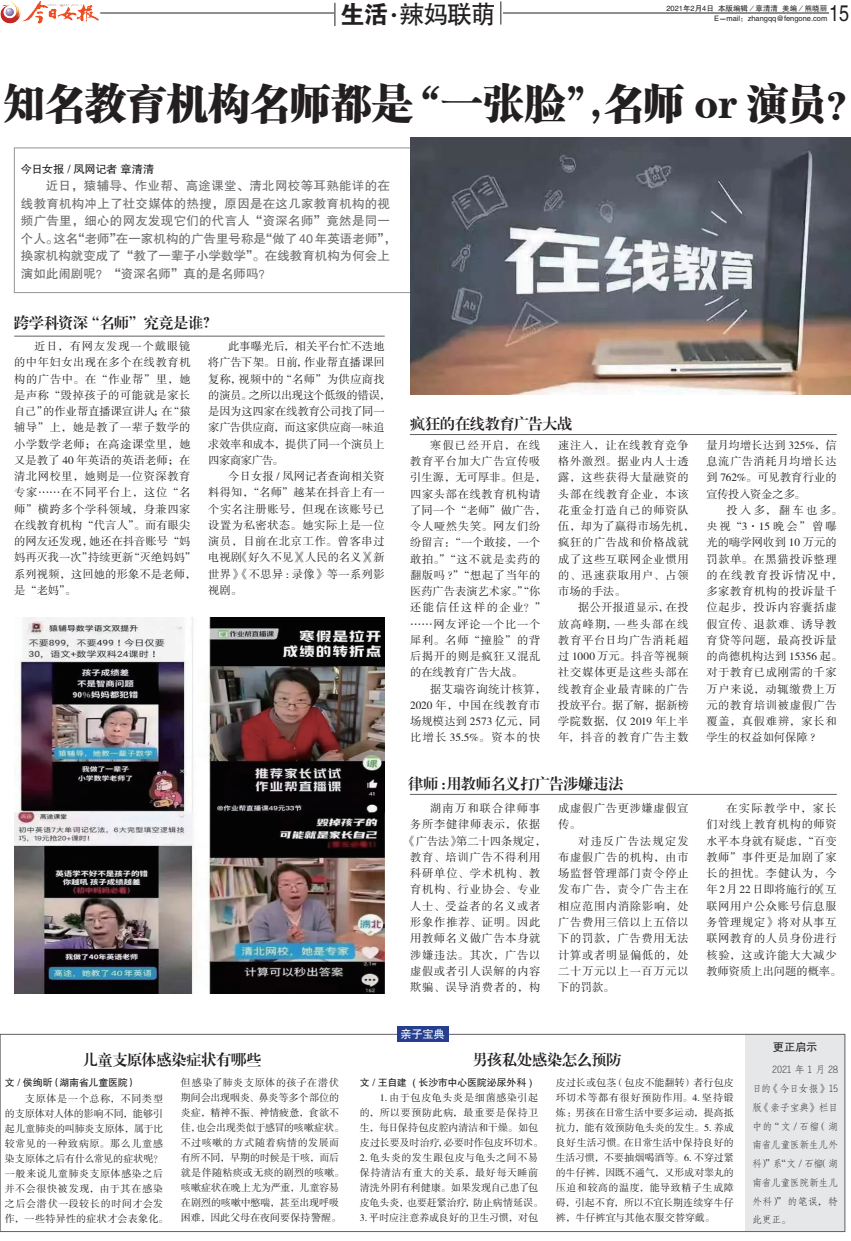
<style>
.page{position:relative;width:851px;height:1241px;background:#fff}
.page>*{position:absolute;margin:0;border:0;box-sizing:border-box;transform-origin:0 0}
.t1{font:41.25px "FZCSJW GB1 0";letter-spacing:-.015em;color:#231f20}
.t2{font:25px "FZHTJW GB1 0";color:#231f20}
.t3{font:22.62px "FZHTJW GB1 0";color:#231f20;scale:.8 1}
.t4{font:15px "FZXBSJW GB1 0";letter-spacing:-.01em;color:#231f20}
.t5{font:12.5px/17.5px "FZHTJW GB1 0";letter-spacing:.02em;color:#6c6d70}
.t6{font:11.25px/16.2px "FZSSJW GB1 0";letter-spacing:.06em;color:#231f20}
.t7{font:11.25px/16.2px "FZSSJW GB1 0";letter-spacing:-.01em;color:#231f20}
.t8{font:11.25px/16.2px "FZSSJW GB1 0";letter-spacing:.04em;color:#231f20}
.t9{font:11.25px "FZHTJW GB1 0";letter-spacing:-.015em;color:#231f20}
.t10{font:11.25px "FZSSJW GB1 0";color:#231f20}
.t11{font:11.25px "FZSSJW GB1 0";letter-spacing:.1em;color:#231f20}
.t12{font:11.25px "FZHTJW GB1 0";color:#fff}
.t13{font:10px/15px "FZSSJW GB1 0";letter-spacing:.02em;color:#231f20}
.t14{font:10px/15px "FZSSJW GB1 0";letter-spacing:.04em;color:#231f20}
.t15{font:10px/18.8px "FZFSJW GB1 0";letter-spacing:-.03em;color:#231f20;text-align:justify}
.t16{font:10px "FZHTJW GB1 0";letter-spacing:-.025em;color:#231f20}
.t17{font:10px "FZSSJW GB1 0";letter-spacing:-.005em;color:#231f20}
.t18{font:7.5px "FZHTJW GB1 0";color:#231f20}
.s1{font-family:"FZDHTJW GB1 0"}
.s2{font-size:22.5px}
</style>
<div class="page">
<div style="left:745px;top:1034px;width:99px;height:196px;background:#e6e7e9"></div>
<hr style="left:100px;top:13px;width:729px;height:1px;background:#231f20">
<div style="left:334px;top:4px;width:168px;height:21px;background:#fff"></div>
<svg style="left:500px;top:1px;width:1px;height:24px"></svg>
<svg style="left:334px;top:3px;width:1px;height:23px"></svg>
<img style="left:0;top:1px;width:16px;height:22px">
<svg style="left:16px;top:3px;width:91px;height:21px"></svg>
<img style="left:22px;top:1px;width:26px;height:20px">
<div style="left:0;top:1033px;width:844px;height:198px;border:1px solid #616164"></div>
<div style="left:396px;top:1026px;width:52px;height:15px;background:#253f8e"></div>
<img style="left:14px;top:617px;width:370px;height:376px">
<img style="left:410px;top:138px;width:440px;height:256px">
<hr style="left:14px;top:336px;width:370px;height:1px;background:#616164">
<hr style="left:410px;top:434px;width:426px;height:1px;background:#616164">
<hr style="left:410px;top:794px;width:426px;height:1px;background:#616164">
<h2 class="t2" style="left:340px;top:1px;width:157px"><span class="s1">生活</span><span class="s2">·</span>辣妈联萌</h2>
<h3 class="t3" style="left:829px;top:0;width:27px">15</h3>
<p class="t18" style="left:666px;top:4px;width:162px">2021年2月4日 本版编辑／章清清 美编／熊晓丽</p>
<p class="t18" style="left:714px;top:14px;width:115px">E－mail：zhangqq@fengone.com</p>
<h1 class="t1" style="left:4px;top:80px;width:864px">知名教育机构名师都是“一张脸”，名师 or 演员？</h1>
<p class="t9" style="left:21px;top:163px;width:135px">今日女报 / 凤网记者 章清清</p>
<p class="t5" style="left:21px;top:177px;width:377px;text-indent:25px">近日，猿辅导、作业帮、高途课堂、清北网校等耳熟能详的在线教育机构冲上了社交媒体的热搜，原因是在这几家教育机构的视频广告里，细心的网友发现它们的代言人“资深名师”竟然是同一个人。这名“老师”在一家机构的广告里号称是“做了 40 年英语老师”，换家机构就变成了“教了一辈子小学数学”。在线教育机构为何会上演如此闹剧呢？“资深名师”真的是名师吗？</p>
<h3 class="t4" style="left:14px;top:315px;width:205px">跨学科资深“名师”究竟是谁？</h3>
<p class="t6" style="left:14px;top:338px;width:183px;text-indent:20px">近日，有网友发现一个戴眼镜的中年妇女出现在多个在线教育机构的广告中。在“作业帮”里，她是声称“毁掉孩子的可能就是家长自己”的作业帮直播课宣讲人；在“猿辅导”上，她是教了一辈子数学的小学数学老师；在高途课堂里，她又是教了 40 年英语的英语老师；在清北网校里，她则是一位资深教育专家……在不同平台上，这位“名师”横跨多个学科领域，身兼四家在线教育机构“代言人”。而有眼尖的网友还发现，她还在抖音账号“妈妈再灭我一次”持续更新“灭绝妈妈”系列视频，这回她的形象不是老师，是“老妈”。</p>
<p class="t7" style="left:208px;top:338px;width:183px;text-indent:20px">此事曝光后，相关平台忙不迭地将广告下架。日前，作业帮直播课回复称，视频中的“名师”为供应商找的演员。之所以出现这个低级的错误，是因为这四家在线教育公司找了同一家广告供应商，而这家供应商一味追求效率和成本，提供了同一个演员上四家商家广告。</p>
<p class="t6" style="left:208px;top:468px;width:178px;text-align:justify;text-indent:20px">今日女报 / 凤网记者查询相关资料得知，“名师”越某在抖音上有一个实名注册账号，但现在该账号已设置为私密状态。她实际上是一位演员，目前在北京工作。曾客串过电视剧《好久不见》《人民的名义》《新世界》《不思异 : 录像》等一系列影视剧。</p>
<h3 class="t4" style="left:410px;top:415px;width:164px">疯狂的在线教育广告大战</h3>
<p class="t6" style="left:410px;top:437px;width:137px;text-indent:20px">寒假已经开启，在线教育平台加大广告宣传吸引生源，无可厚非。但是，四家头部在线教育机构请了同一个“老师”做广告，令人哑然失笑。网友们纷纷留言：“一个敢接，一个敢拍。”“这不就是卖药的翻版吗 ?”“想起了当年的医药广告表演艺术家。”“你还能信任这样的企业？” ……网友评论一个比一个犀利。名师“撞脸”的背后揭开的则是疯狂又混乱的在线教育广告大战。</p>
<p class="t8" style="left:410px;top:681px;width:137px;text-indent:20px">据艾瑞咨询统计核算，<br>2020 年，中国在线教育市场规模达到 2573 亿元，同比增长 35.5%。资本的快</p>
<p class="t6" style="left:558px;top:437px;width:137px">速注入，让在线教育竞争格外激烈。据业内人士透露，这些获得大量融资的头部在线教育企业，本该花重金打造自己的师资队伍，却为了赢得市场先机，疯狂的广告战和价格战就成了这些互联网企业惯用的、迅速获取用户、占领市场的手法。</p>
<p class="t6" style="left:558px;top:600px;width:132px;text-align:justify;text-indent:20px">据公开报道显示，在投放高峰期，一些头部在线教育平台日均广告消耗超过 1000 万元。抖音等视频社交媒体更是这些头部在线教育企业最青睐的广告投放平台。据了解，据新榜学院数据，仅 2019 年上半年，抖音的教育广告主数</p>
<h3 class="t4" style="left:408px;top:774px;width:217px">律师：用教师名义打广告涉嫌违法</h3>
<p class="t11" style="left:430px;top:802px;width:112px">湖南万和联合律师事</p>
<p class="t6" style="left:410px;top:817px;width:132px">务所李健律师表示，依据</p>
<p class="t10" style="left:404px;top:834px;width:143px">《广告法》第二十四条规定，</p>
<p class="t6" style="left:410px;top:849px;width:132px">教育、培训广告不得利用</p>
<p class="t6" style="left:410px;top:865px;width:132px">科研单位、学术机构、教</p>
<p class="t6" style="left:410px;top:882px;width:132px">育机构、行业协会、专业</p>
<p class="t6" style="left:410px;top:898px;width:132px">人士、受益者的名义或者</p>
<p class="t6" style="left:410px;top:914px;width:132px">形象作推荐、证明。因此</p>
<p class="t6" style="left:410px;top:930px;width:132px">用教师名义做广告本身就</p>
<p class="t6" style="left:410px;top:947px;width:132px">涉嫌违法。其次，广告以</p>
<p class="t6" style="left:410px;top:963px;width:132px">虚假或者引人误解的内容</p>
<p class="t6" style="left:410px;top:979px;width:132px">欺骗、误导消费者的，构</p>
<p class="t12" style="left:400px;top:1027px;width:46px">亲子宝典</p>
<p class="t6" style="left:558px;top:800px;width:132px">成虚假广告更涉嫌虚假宣传。</p>
<p class="t6" style="left:558px;top:833px;width:132px;text-align:justify;text-indent:20px">对违反广告法规定发布虚假广告的机构，由市场监督管理部门责令停止发布广告，责令广告主在相应范围内消除影响，处广告费用三倍以上五倍以下的罚款，广告费用无法计算或者明显偏低的，处二十万元以上一百万元以下的罚款。</p>
<p class="t6" style="left:706px;top:437px;width:132px;text-align:justify">量月均增长达到 325%，信息流广告消耗月均增长达到 762%。可见教育行业的宣传投入资金之多。</p>
<p class="t6" style="left:706px;top:502px;width:137px;text-indent:20px">投入多，翻车也多。央视“3·15 晚会”曾曝光的嗨学网收到 10 万元的罚款单。在黑猫投诉整理的在线教育投诉情况中，多家教育机构的投诉量千位起步，投诉内容囊括虚假宣传、退款难、诱导教育贷等问题，最高投诉量的尚德机构达到 15356 起。对于教育已成刚需的千家万户来说，动辄缴费上万元的教育培训被虚假广告覆盖，真假难辨，家长和学生的权益如何保障 ?</p>
<p class="t6" style="left:706px;top:800px;width:136px;text-indent:20px">在实际教学中，家长们对线上教育机构的师资水平本身就有疑虑，“百变教师”事件更是加剧了家长的担忧。李健认为，今年 2 月 22 日即将施行的《互联网用户公众账号信息服务管理规定》将对从事互联网教育的人员身份进行核验，这或许能大大减少教师资质上出问题的概率。</p>
<h3 class="t4" style="left:83px;top:1051px;width:180px">儿童支原体感染症状有哪些</h3>
<h3 class="t4" style="left:472px;top:1051px;width:151px">男孩私处感染怎么预防</h3>
<p class="t16" style="left:5px;top:1076px;width:133px">文 / 侯绚昕（湖南省儿童医院）</p>
<p class="t14" style="left:5px;top:1091px;width:165px;text-indent:20px">支原体是一个总称，不同类型的支原体对人体的影响不同，能够引起儿童肺炎的叫肺炎支原体，属于比较常见的一种致病原。那么儿童感染支原体之后有什么常见的症状呢？一般来说儿童肺炎支原体感染之后并不会很快被发现，由于其在感染之后会潜伏一段较长的时间才会发作，一些特异性的症状才会表象化。</p>
<p class="t13" style="left:181px;top:1074px;width:165px">但感染了肺炎支原体的孩子在潜伏期间会出现咽炎、鼻炎等多个部位的炎症，精神不振、神情疲惫，食欲不佳，也会出现类似于感冒的咳嗽症状。不过咳嗽的方式随着病情的发展而有所不同，早期的时候是干咳，而后就是伴随粘痰或无痰的剧烈的咳嗽。咳嗽症状在晚上尤为严重，儿童容易在剧烈的咳嗽中憋喘，甚至出现呼吸困难，因此父母在夜间要保持警醒。</p>
<p class="t16" style="left:360px;top:1076px;width:174px">文 / 王自建 ( 长沙市中心医院泌尿外科 )</p>
<p class="t13" style="left:360px;top:1089px;width:185px;text-indent:20px">1. 由于包皮龟头炎是细菌感染引起的，所以要预防此病，最重要是保持卫生，每日保持包皮腔内清洁和干燥。如包皮过长要及时治疗，必要时作包皮环切术。</p>
<p class="t13" style="left:360px;top:1149px;width:185px">2. 龟头炎的发生跟包皮与龟头之间不易保持清洁有重大的关系，最好每天睡前清洗外阴有利健康。如果发现自己患了包皮龟头炎，也要赶紧治疗，防止病情延误。</p>
<p class="t17" style="left:360px;top:1211px;width:180px">3. 平时应注意养成良好的卫生习惯，对包</p>
<p class="t13" style="left:555px;top:1074px;width:180px;text-align:justify">皮过长或包茎（包皮不能翻转）者行包皮环切术等都有很好预防作用。4. 坚持锻炼：男孩在日常生活中要多运动，提高抵抗力，能有效预防龟头炎的发生。5. 养成良好生活习惯。在日常生活中保持良好的生活习惯，不要抽烟喝酒等。6. 不穿过紧的牛仔裤，因既不通气，又形成对睾丸的压迫和较高的温度，能导致精子生成障碍，引起不育，所以不宜长期连续穿牛仔裤，牛仔裤宜与其他衣服交替穿戴。</p>
<p class="t9" style="left:772px;top:1040px;width:46px">更正启示</p>
<p class="t15" style="left:752px;top:1060px;width:87px;text-indent:20px">2021 年 1 月 28日的《今日女报》15版《亲子宝典》栏目中的“文 / 石榴（湖南省儿童医新生儿外科）”系“文 / 石榴（湖南省儿童医院新生儿外科）”的笔误，特此更正。</p>
</div>
